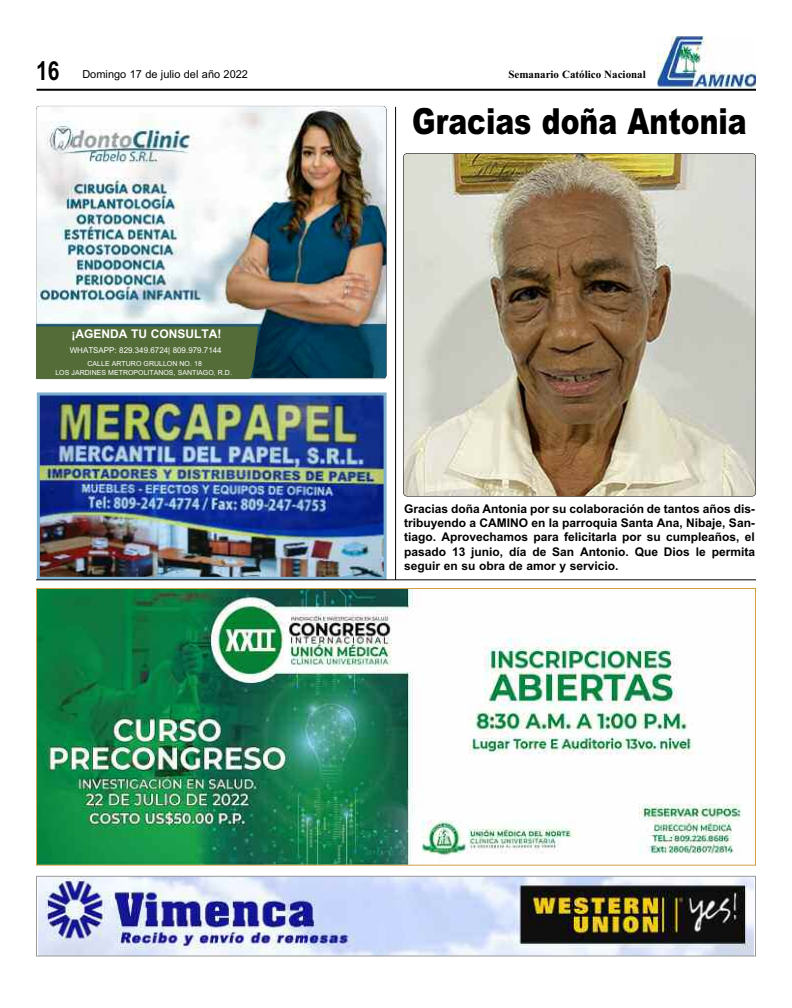
<style>
.page{position:relative;width:792px;height:1008px;background:#fff}
.page>*{position:absolute;margin:0;border:0;box-sizing:border-box;transform-origin:0 0}
.t1{font:900 36px "Arial";color:#000;scale:.78 1}
.t2{font:700 26.2px "Arial";color:#000;scale:.8 1}
.t3{font:700 12px/14.4px "Arial";color:#000;text-align:justify}
.t4{font:700 12px "Arial";color:#fff}
.t5{font:11px "Arial";color:#000}
.t6{font:700 11px "Times New Roman";color:#000}
.t7{font:8px "Arial";color:#fff}
.t8{font:7px/9px "Arial";color:#fff;text-align:center}
</style>
<div class="page">
<hr style="left:37px;top:89px;width:719px;height:2px;background:#000">
<img style="left:658px;top:36px;width:98px;height:51px">
<img style="left:38px;top:590px;width:705px;height:274px">
<img style="left:39px;top:878px;width:714px;height:77px">
<div style="left:36px;top:876px;width:720px;height:81px;border:1px solid #999"></div>
<img style="left:41px;top:396px;width:342px;height:180px">
<div style="left:37px;top:392px;width:350px;height:188px;border:3px solid #7caece"></div>
<img style="left:36px;top:106px;width:350px;height:272px">
<div style="left:36px;top:326px;width:222px;height:54px;background:#536c38"></div>
<img style="left:403px;top:153px;width:353px;height:343px;border-radius:4px">
<div style="left:403px;top:153px;width:353px;height:343px;border:1px solid #000;border-radius:4px"></div>
<hr style="left:395px;top:107px;width:1px;height:473px;background:#000">
<hr style="left:36px;top:579px;width:720px;height:1px;background:#000">
<h2 class="t2" style="left:36px;top:55px;width:31px">16</h2>
<p class="t5" style="left:82px;top:68px;width:167px">Domingo 17 de julio del año 2022</p>
<p class="t6" style="left:508px;top:67px;width:139px">Semanario Católico Nacional</p>
<p class="t4" style="left:72px;top:327px;width:151px">¡AGENDA TU CONSULTA!</p>
<p class="t7" style="left:70px;top:345px;width:153px">WHATSAPP: 829.349.6724| 809.979.7144</p>
<p class="t8" style="left:55px;top:359px;width:178px">CALLE ARTURO GRULLON NO. 18<br>LOS JARDINES METROPOLITANOS, SANTIAGO, R.D.</p>
<h1 class="t1" style="left:412px;top:100px;width:430px">Gracias doña Antonia</h1>
<p class="t3" style="left:404px;top:501px;width:352px">Gracias doña Antonia por su colaboración de tantos años dis&shy;tribuyendo a CAMINO en la parroquia Santa Ana, Nibaje, San&shy;tiago. Aprovechamos para felicitarla por su cumpleaños, el pasado 13 junio, día de San Antonio. Que Dios le permita seguir en su obra de amor y servicio.</p>
</div>
